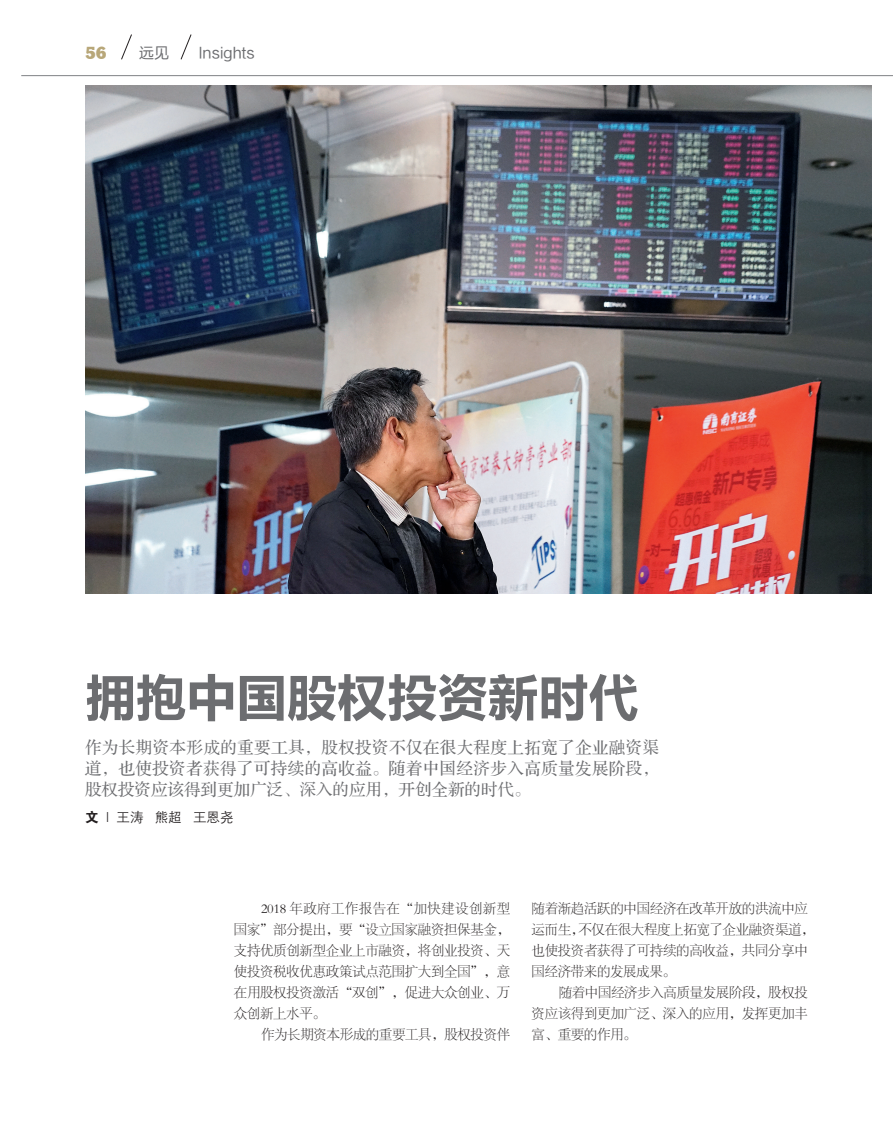
<style>
.page{position:relative;width:893px;height:1127px;background:#fff}
.page>*{position:absolute;margin:0;border:0;box-sizing:border-box;transform-origin:0 0}
.t1{font:51.75px "FZLTCHJW GB1 0";letter-spacing:-.03em;color:#6c6d70}
.t2{font:800 16.95px "Stymie BT";color:#b8a779}
.t3{font:16.5px/21px "FZS3 JW GB1 0";color:#6c6d70;text-align:justify}
.t4{font:15px "FZLTHJW GB1 0";color:#6c6d70}
.正文{font:13.5px/21px "FZSYJW GB1 0";letter-spacing:-.025em;color:#231f20;text-align:justify}
.t5{font:13.5px "FZZDXJW GB1 0";color:#231f20}
.s1{font-family:"FZDHTJW GB1 0"}
</style>
<div class="page">
<hr style="left:21px;top:75px;width:872px;height:1px;background:#808285">
<svg style="left:121px;top:34px;width:11px;height:26px"></svg>
<svg style="left:180px;top:34px;width:12px;height:26px"></svg>
<img style="left:85px;top:85px;width:787px;height:508px">
<p class="t2" style="left:85px;top:43px;width:23px">56</p>
<p class="t4" style="left:139px;top:45px;width:31px">远见</p>
<p class="t4" style="left:198px;top:45px;width:58px">Insights</p>
<p class="t1" style="left:85px;top:669px;width:556px">拥抱中国股权投资新时代</p>
<p class="t3" style="left:85px;top:737px;width:576px">作为长期资本形成的重要工具，股权投资不仅在很大程度上拓宽了企业融资渠道，也使投资者获得了可持续的高收益。随着中国经济步入高质量发展阶段，股权投资应该得到更加广泛、深入的应用，开创全新的时代。</p>
<p class="t5" style="left:85px;top:810px;width:150px"><span class="s1">文</span> | 王涛 熊超 王恩尧</p>
<p class="正文" style="left:234px;top:898px;width:278px;text-indent:27px">2018 年政府工作报告在“加快建设创新型国家”部分提出，要“设立国家融资担保基金，支持优质创新型企业上市融资，将创业投资、天使投资税收优惠政策试点范围扩大到全国”，意在用股权投资激活“双创”，促进大众创业、万众创新上水平。</p>
<p class="正文" style="left:261px;top:1024px;width:251px">作为长期资本形成的重要工具，股权投资伴</p>
<p class="正文" style="left:531px;top:898px;width:285px;text-align:left">随着渐趋活跃的中国经济在改革开放的洪流中应运而生，不仅在很大程度上拓宽了企业融资渠道，也使投资者获得了可持续的高收益，共同分享中国经济带来的发展成果。</p>
<p class="正文" style="left:531px;top:982px;width:278px;text-indent:27px">随着中国经济步入高质量发展阶段，股权投资应该得到更加广泛、深入的应用，发挥更加丰富、重要的作用。</p>
</div>
